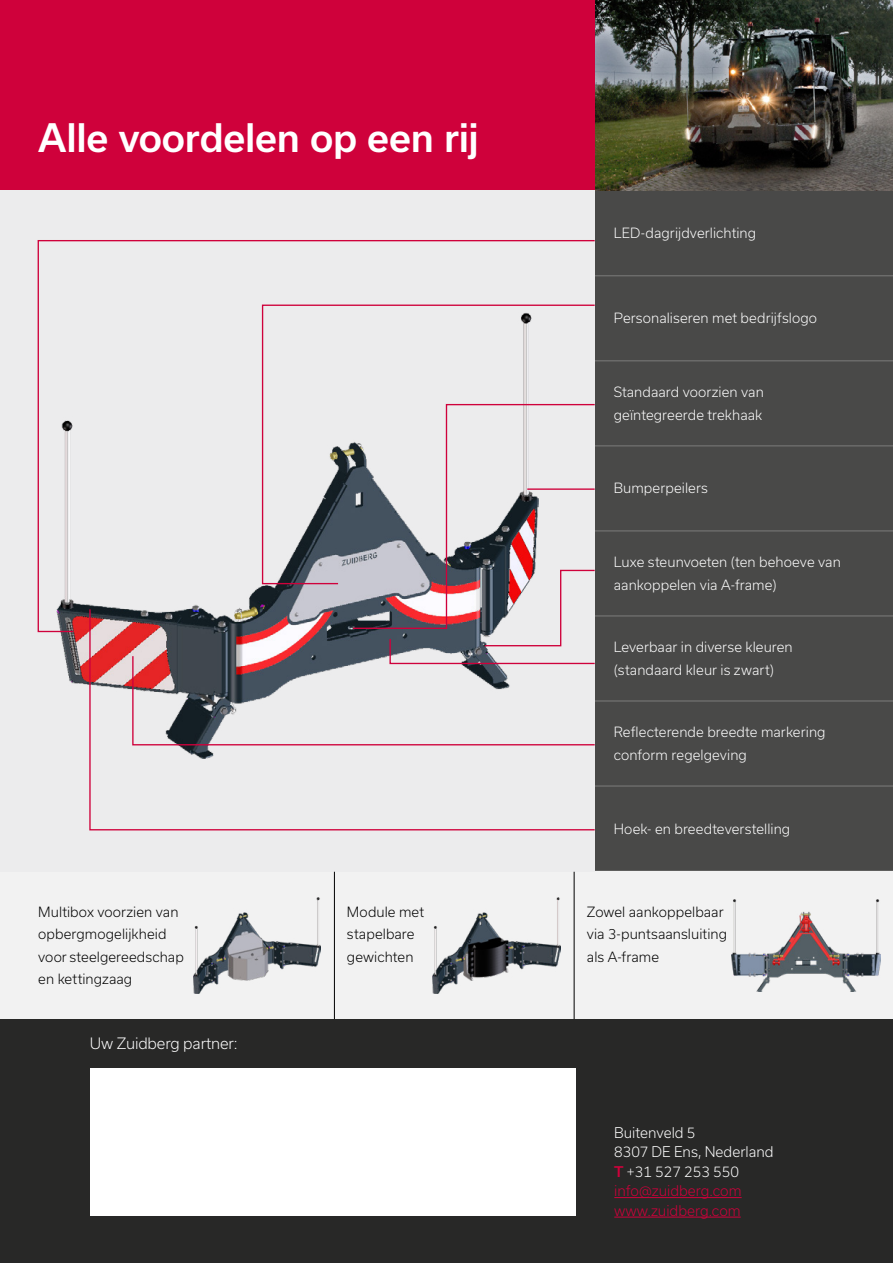
<style>
.page{position:relative;width:893px;height:1263px;background:#282827}
.page>*{position:absolute;margin:0;border:0;box-sizing:border-box;transform-origin:0 0}
.t1{font:500 37.5px "Usual";letter-spacing:-.005em;color:#fff}
.t2{font:300 15px "Usual";letter-spacing:-.01em;color:#fff}
.t3{font:300 14.1px/19.5px "Usual";color:#fff}
.t4{font:300 13.5px/22.5px "Usual";letter-spacing:.005em;color:#fff}
.t5{font:300 13.5px/22.5px "Usual";letter-spacing:.005em;color:#000}
.s1{font-weight:500;color:#cf013b}
.s2{color:#cf013b}
</style>
<div class="page">
<div style="left:595px;top:191px;width:298px;height:679px;background:#494948"></div>
<hr style="left:595px;top:275px;width:298px;height:1px;background:#6f6f6e">
<hr style="left:595px;top:360px;width:298px;height:1px;background:#6f6f6e">
<hr style="left:595px;top:445px;width:298px;height:1px;background:#6f6f6e">
<hr style="left:595px;top:530px;width:298px;height:1px;background:#6f6f6e">
<hr style="left:595px;top:615px;width:298px;height:2px;background:#6f6f6e">
<hr style="left:595px;top:700px;width:298px;height:2px;background:#6f6f6e">
<hr style="left:595px;top:785px;width:298px;height:2px;background:#6f6f6e">
<hr style="left:595px;top:870px;width:298px;height:2px;background:#6f6f6e">
<div style="left:0;top:872px;width:893px;height:147px;background:#f2f2f2"></div>
<img style="left:595px;top:0;width:298px;height:191px">
<div style="left:0;top:0;width:595px;height:191px;background:#cf013b"></div>
<div style="left:0;top:191px;width:595px;height:681px;background:#ececed"></div>
<svg style="left:37px;top:239px;width:559px;height:394px"></svg>
<svg style="left:261px;top:304px;width:335px;height:265px"></svg>
<svg style="left:352px;top:403px;width:244px;height:166px"></svg>
<hr style="left:527px;top:488px;width:68px;height:2px;background:#cf013b">
<svg style="left:132px;top:569px;width:464px;height:39px"></svg>
<svg style="left:89px;top:608px;width:507px;height:223px"></svg>
<img style="left:193px;top:897px;width:128px;height:96px">
<img style="left:731px;top:899px;width:149px;height:92px">
<img style="left:433px;top:897px;width:127px;height:96px">
<hr style="left:574px;top:872px;width:1px;height:147px;background:#000">
<hr style="left:334px;top:872px;width:1px;height:147px;background:#000">
<div style="left:90px;top:1068px;width:485px;height:148px;background:#fff"></div>
<hr style="left:614px;top:1197px;width:128px;height:1px;background:#cf013b">
<hr style="left:614px;top:1217px;width:127px;height:1px;background:#cf013b">
<h1 class="t1" style="left:38px;top:117px;width:442px">Alle voordelen op een rij</h1>
<p class="t4" style="left:614px;top:222px;width:144px">LED-dagrijdverlichting</p>
<p class="t4" style="left:614px;top:307px;width:205px">Personaliseren met bedrijfslogo</p>
<p class="t4" style="left:614px;top:381px;width:152px">Standaard voorzien van geïntegreerde trekhaak</p>
<p class="t4" style="left:614px;top:477px;width:96px">Bumperpeilers</p>
<p class="t4" style="left:614px;top:551px;width:229px">Luxe steunvoeten (ten behoeve van aankoppelen via A-frame)</p>
<p class="t4" style="left:614px;top:636px;width:180px">Leverbaar in diverse kleuren (standaard kleur is zwart)</p>
<p class="t4" style="left:614px;top:721px;width:213px">Reflecterende breedte markering conform regelgeving</p>
<p class="t4" style="left:614px;top:817px;width:178px">Hoek- en breedteverstelling</p>
<p class="t5" style="left:38px;top:900px;width:147px">Multibox voorzien van opbergmogelijkheid voor steelgereedschap en kettingzaag</p>
<p class="t5" style="left:587px;top:900px;width:142px">Zowel aankoppelbaar via 3-puntsaansluiting als A-frame</p>
<p class="t5" style="left:347px;top:900px;width:79px">Module met stapelbare gewichten</p>
<p class="t2" style="left:90px;top:1035px;width:149px">Uw Zuidberg partner:</p>
<p class="t3" style="left:614px;top:1122px;width:161px">Buitenveld 5<br>8307 DE Ens, Nederland<br><span class="s1">T</span> +31 527 253 550 <span class="s2">info@zuidberg.com www.zuidberg.com</span></p>
</div>
